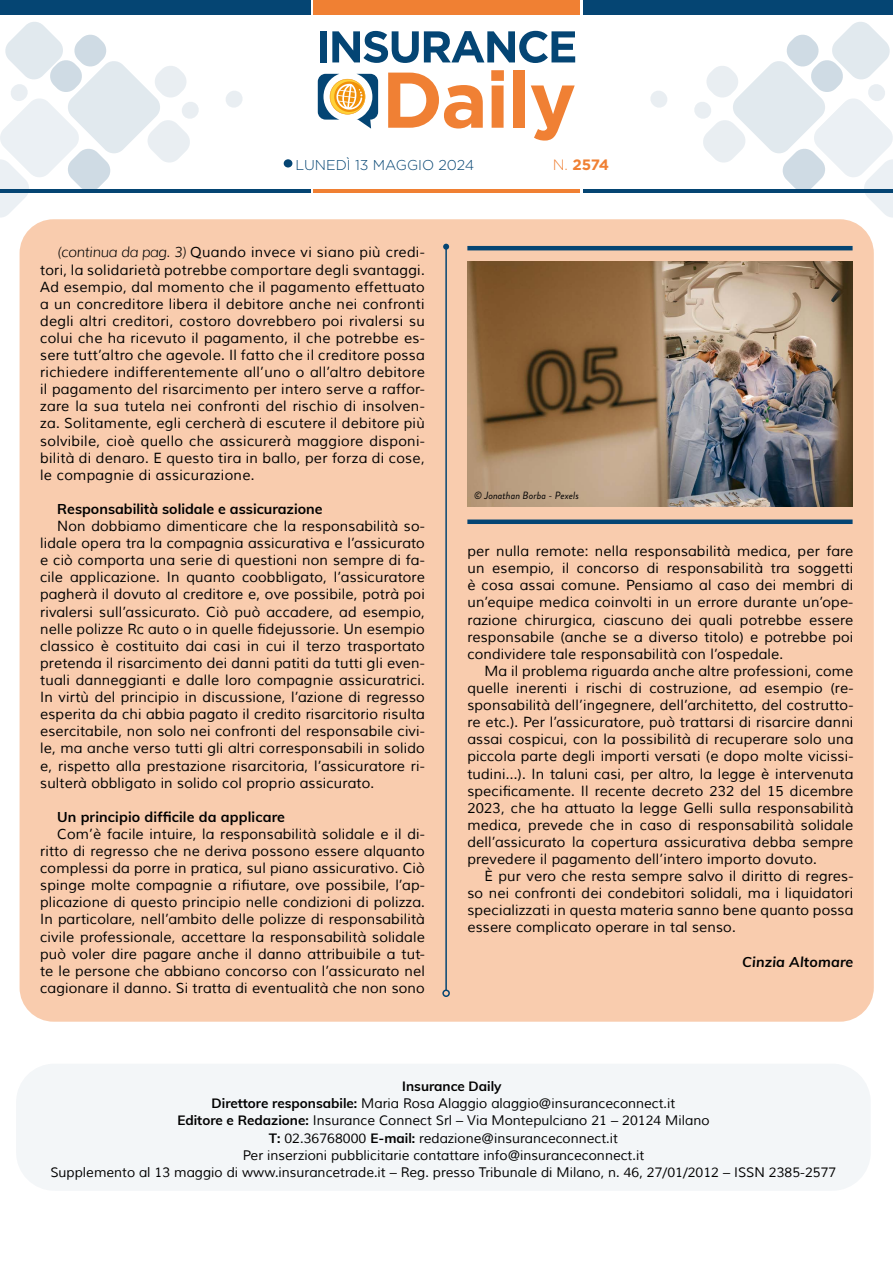
<style>
.page{position:relative;width:893px;height:1263px;background:#fff}
.page>*{position:absolute;margin:0;border:0;box-sizing:border-box;transform-origin:0 0}
.t1{font:700 15px "Gotham";color:#f08033}
.t2{font:14.25px/17.1px "Muli";letter-spacing:.01em;color:#000;text-align:justify}
.t3{font:700 14.25px "Muli";color:#000}
.t4{font:300 14.25px "Gotham";color:#054573}
.t5{font:italic 700 14.25px "Muli";letter-spacing:.01em;color:#000}
.t6{font:13.5px "Muli";color:#000}
.t7{font:700 13.5px "Muli";color:#000}
.t8{font:italic 10.5px "Brandon Grotesque";color:#020203}
.s1{font-weight:300}
.s2{font-weight:300;font-style:italic}
.s3{font-weight:700}
</style>
<div class="page">
<div style="left:583px;top:0;width:310px;height:15px;background:#054573"></div>
<div style="left:313px;top:0;width:266px;height:15px;background:#f08033"></div>
<hr style="left:583px;top:189px;width:310px;height:3px;background:#054573">
<hr style="left:313px;top:189px;width:266px;height:3px;background:#f08033">
<svg style="left:650px;top:91px;width:17px;height:17px"></svg>
<svg style="left:226px;top:91px;width:17px;height:17px"></svg>
<svg style="left:693px;top:22px;width:200px;height:196px"></svg>
<svg style="left:0;top:22px;width:200px;height:196px"></svg>
<hr style="left:0;top:189px;width:310px;height:3px;background:#054573">
<div style="left:0;top:0;width:310px;height:15px;background:#054573"></div>
<svg style="left:318px;top:74px;width:60px;height:55px"></svg>
<svg style="left:388px;top:73px;width:95px;height:56px"></svg>
<svg style="left:491px;top:70px;width:13px;height:58px"></svg>
<div style="left:513px;top:70px;width:12px;height:58px;background:#f08034"></div>
<svg style="left:531px;top:85px;width:44px;height:56px"></svg>
<div style="left:320px;top:31px;width:6px;height:31px;background:#044574"></div>
<svg style="left:332px;top:31px;width:243px;height:32px"></svg>
<div style="left:284px;top:159px;width:8px;height:8px;background:#054573;border-radius:50%"></div>
<div style="left:16px;top:1063px;width:855px;height:128px;background:#f3f6f8;border-radius:38px"></div>
<div style="left:20px;top:219px;width:854px;height:803px;background:#f9ccae;border-radius:34px"></div>
<hr style="left:445px;top:247px;width:2px;height:743px;background:#054573">
<svg style="left:443px;top:244px;width:6px;height:6px"></svg>
<div style="left:442px;top:989px;width:8px;height:8px;border:2px solid #054573;border-radius:50%"></div>
<hr style="left:467px;top:246px;width:386px;height:4px;background:#054573">
<div style="left:467px;top:519px;width:386px;height:5px;background:#054573"></div>
<img style="left:467px;top:262px;width:386px;height:245px">
<p class="t4" style="left:296px;top:157px;width:180px">LUNEDÌ 13 MAGGIO 2024</p>
<p class="t1" style="left:553px;top:156px;width:58px"><span class="s1">N.</span> 2574</p>
<p class="t2" style="left:40px;top:244px;width:386px;text-indent:17px"><span class="s2">(continua da pag. 3)</span> Quando invece vi siano più credi&shy;tori, la solidarietà potrebbe comportare degli svantaggi.<br>Ad esempio, dal momento che il pagamento effettuato a un concreditore libera il debitore anche nei confronti degli altri creditori, costoro dovrebbero poi rivalersi su colui che ha ricevuto il pagamento, il che potrebbe es&shy;sere tutt’altro che agevole. Il fatto che il creditore possa richiedere indifferentemente all’uno o all’altro debitore il pagamento del risarcimento per intero serve a raffor&shy;zare la sua tutela nei confronti del rischio di insolven&shy;za. Solitamente, egli cercherà di escutere il debitore più solvibile, cioè quello che assicurerà maggiore disponi&shy;bilità di denaro. E questo tira in ballo, per forza di cose, le compagnie di assicurazione.</p>
<p class="t3" style="left:57px;top:498px;width:267px">Responsabilità solidale e assicurazione</p>
<p class="t2" style="left:40px;top:518px;width:386px;text-indent:17px">Non dobbiamo dimenticare che la responsabilità so&shy;lidale opera tra la compagnia assicurativa e l’assicurato e ciò comporta una serie di questioni non sempre di fa&shy;cile applicazione. In quanto coobbligato, l’assicuratore pagherà il dovuto al creditore e, ove possibile, potrà poi rivalersi sull’assicurato. Ciò può accadere, ad esempio, nelle polizze Rc auto o in quelle fidejussorie. Un esempio classico è costituito dai casi in cui il terzo trasportato pretenda il risarcimento dei danni patiti da tutti gli even&shy;tuali danneggianti e dalle loro compagnie assicuratrici.<br>In virtù del principio in discussione, l’azione di regresso esperita da chi abbia pagato il credito risarcitorio risulta esercitabile, non solo nei confronti del responsabile civi&shy;le, ma anche verso tutti gli altri corresponsabili in solido e, rispetto alla prestazione risarcitoria, l’assicuratore ri&shy;sulterà obbligato in solido col proprio assicurato.</p>
<p class="t3" style="left:57px;top:806px;width:229px">Un principio difficile da applicare</p>
<p class="t2" style="left:40px;top:826px;width:386px;text-indent:17px">Com’è facile intuire, la responsabilità solidale e il di&shy;ritto di regresso che ne deriva possono essere alquanto complessi da porre in pratica, sul piano assicurativo. Ciò spinge molte compagnie a rifiutare, ove possibile, l’ap&shy;plicazione di questo principio nelle condizioni di polizza.<br>In particolare, nell’ambito delle polizze di responsabilità civile professionale, accettare la responsabilità solidale può voler dire pagare anche il danno attribuibile a tut&shy;te le persone che abbiano concorso con l’assicurato nel cagionare il danno. Si tratta di eventualità che non sono</p>
<p class="t8" style="left:474px;top:488px;width:106px">© Jonathan Borba - Pexels</p>
<p class="t2" style="left:467px;top:543px;width:388px">per nulla remote: nella responsabilità medica, per fare un esempio, il concorso di responsabilità tra soggetti è cosa assai comune. Pensiamo al caso dei membri di un’equipe medica coinvolti in un errore durante un’ope&shy;razione chirurgica, ciascuno dei quali potrebbe essere responsabile (anche se a diverso titolo) e potrebbe poi condividere tale responsabilità con l’ospedale.</p>
<p class="t2" style="left:467px;top:663px;width:388px;text-indent:17px">Ma il problema riguarda anche altre professioni, come quelle inerenti i rischi di costruzione, ad esempio (re&shy;sponsabilità dell’ingegnere, dell’architetto, del costrutto&shy;re etc.). Per l’assicuratore, può trattarsi di risarcire danni assai cospicui, con la possibilità di recuperare solo una piccola parte degli importi versati (e dopo molte vicissi&shy;tudini...). In taluni casi, per altro, la legge è intervenuta specificamente. Il recente decreto 232 del 15 dicembre 2023, che ha attuato la legge Gelli sulla responsabilità medica, prevede che in caso di responsabilità solidale dell’assicurato la copertura assicurativa debba sempre prevedere il pagamento dell’intero importo dovuto.</p>
<p class="t2" style="left:467px;top:868px;width:388px;text-indent:17px">È pur vero che resta sempre salvo il diritto di regres&shy;so nei confronti dei condebitori solidali, ma i liquidatori specializzati in questa materia sanno bene quanto possa essere complicato operare in tal senso.</p>
<p class="t5" style="left:742px;top:951px;width:113px">Cinzia Altomare</p>
<p class="t7" style="left:402px;top:1076px;width:101px">Insurance Daily</p>
<p class="t6" style="left:212px;top:1095px;width:465px"><span class="s3">Direttore responsabile:</span> Maria Rosa Alaggio alaggio@insuranceconnect.it</p>
<p class="t6" style="left:177px;top:1112px;width:534px"><span class="s3">Editore e Redazione:</span> Insurance Connect Srl – Via Montepulciano 21 – 20124 Milano</p>
<p class="t6" style="left:269px;top:1130px;width:351px"><span class="s3">T:</span> 02.36768000 <span class="s3">E-mail:</span> redazione@insuranceconnect.it</p>
<p class="t6" style="left:243px;top:1147px;width:403px">Per inserzioni pubblicitarie contattare info@insuranceconnect.it</p>
<p class="t6" style="left:50px;top:1164px;width:787px">Supplemento al 13 maggio di www.insurancetrade.it – Reg. presso Tribunale di Milano, n. 46, 27/01/2012 – ISSN 2385-2577</p>
</div>
